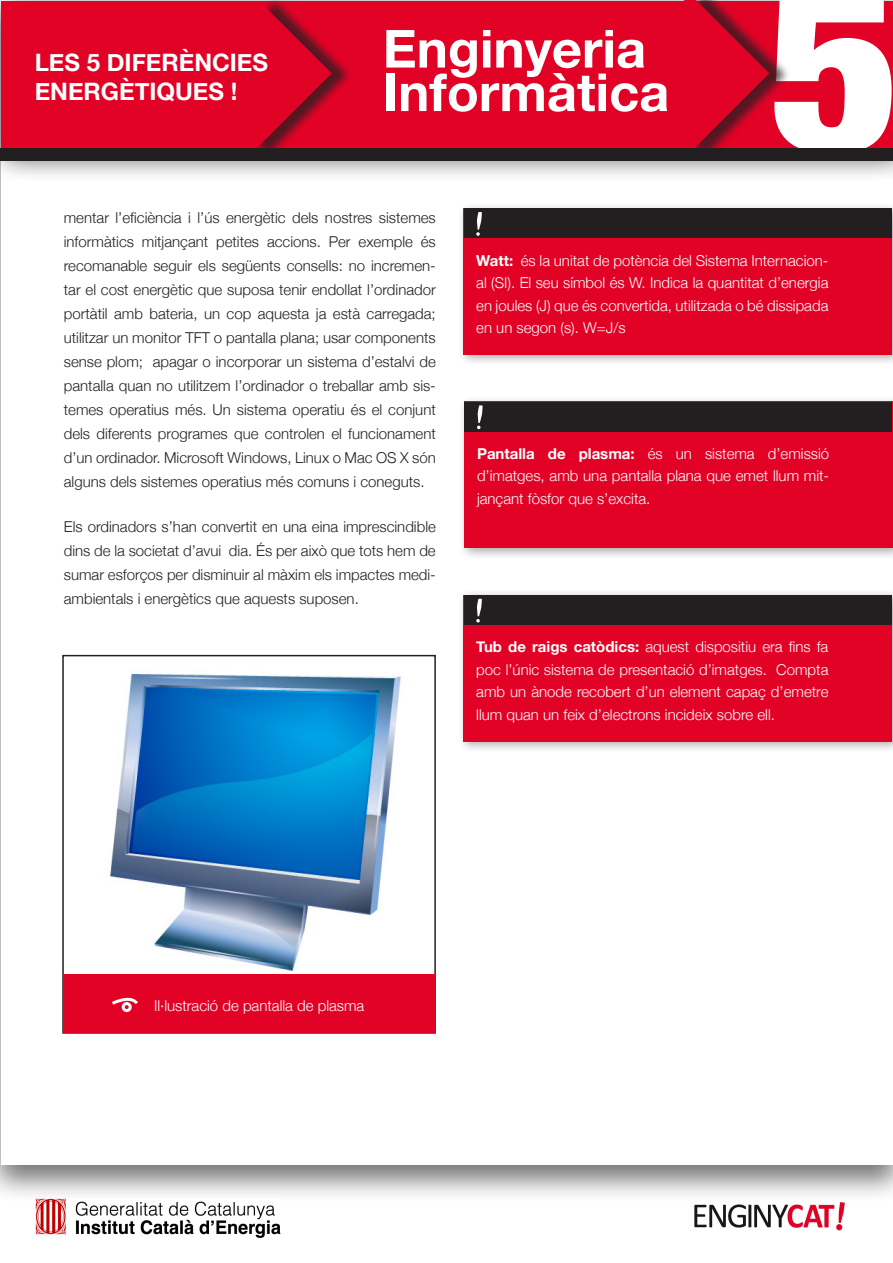
<style>
.page{position:relative;width:893px;height:1263px;background:#fff}
.page>*{position:absolute;margin:0;border:0;box-sizing:border-box;transform-origin:0 0}
.t1{font:900 condensed 232.05px "Helvetica Neue";color:#fff;scale:1.09 1}
.t2{font:700 52.5px "Helvetica Neue";color:#fff}
.t3{font:700 24px/28.8px "Helvetica Neue";color:#fff}
.Text{font:300 15px/24px "Helvetica Neue";color:#231f20;text-align:justify}
.Paragraph_Style_2{font:300 15px/22.5px "Helvetica Neue";color:#fff;text-align:justify}
.Text-2{font:300 15px "Helvetica Neue";color:#fff}
.s1{font-weight:700}
</style>
<div class="page">
<div style="left:0;top:0;width:893px;height:1203px;background:#231f20;opacity:.62"></div>
<div style="left:2px;top:0;width:891px;height:1164px;background:#fff"></div>
<div style="left:0;top:0;width:893px;height:182px;background:#231f20;opacity:.75"></div>
<div style="left:1px;top:1px;width:891px;height:151px;background:#e20226"></div>
<div style="left:619px;top:0;width:172px;height:161px;background:#231f20;opacity:.75"></div>
<svg style="left:611px;top:0;width:158px;height:148px"></svg>
<div style="left:190px;top:0;width:164px;height:160px;background:#231f20;opacity:.75"></div>
<svg style="left:190px;top:2px;width:142px;height:146px"></svg>
<img style="left:694px;top:1202px;width:151px;height:29px">
<img style="left:35px;top:1198px;width:246px;height:39px">
<div style="left:0;top:148px;width:893px;height:13px;background:#231f20"></div>
<div style="left:457px;top:202px;width:436px;height:165px;background:#231f20;opacity:.38"></div>
<div style="left:463px;top:208px;width:429px;height:146px;background:#e20226"></div>
<div style="left:463px;top:208px;width:428px;height:30px;background:#231f20"></div>
<svg style="left:476px;top:212px;width:6px;height:24px"></svg>
<div style="left:458px;top:396px;width:435px;height:164px;background:#231f20;opacity:.38"></div>
<div style="left:464px;top:402px;width:429px;height:146px;background:#e20226"></div>
<div style="left:464px;top:402px;width:428px;height:29px;background:#231f20"></div>
<svg style="left:477px;top:405px;width:6px;height:24px"></svg>
<div style="left:457px;top:589px;width:436px;height:164px;background:#231f20;opacity:.38"></div>
<div style="left:463px;top:595px;width:429px;height:146px;background:#e20226"></div>
<div style="left:463px;top:595px;width:428px;height:30px;background:#231f20"></div>
<svg style="left:476px;top:599px;width:6px;height:23px"></svg>
<img style="left:75px;top:674px;width:348px;height:301px">
<div style="left:62px;top:655px;width:374px;height:379px;border:2px solid #231f20"></div>
<div style="left:63px;top:975px;width:372px;height:58px;background:#e20226"></div>
<div style="left:122px;top:1002px;width:10px;height:10px;border:3px solid #fff;border-radius:50%"></div>
<svg style="left:112px;top:998px;width:26px;height:9px"></svg>
<p class="t3" style="left:35px;top:48px;width:235px">LES 5 DIFERÈNCIES<br>ENERGÈTIQUES !</p>
<p class="t2" style="left:383px;top:16px;width:265px">Enginyeria</p>
<p class="t2" style="left:383px;top:60px;width:288px">Informàtica</p>
<p class="t1" style="left:770px;top:-75px;width:122px">5</p>
<p class="Text" style="left:64px;top:205px;width:374px">mentar l’eficiència i l’ús energètic dels nostres sistemes informàtics mitjançant petites accions. Per exemple és recomanable seguir els següents consells: no incremen&shy;tar el cost energètic que suposa tenir endollat l’ordinador portàtil amb bateria, un cop aquesta ja està carregada; utilitzar un monitor TFT o pantalla plana; usar components sense plom; apagar o incorporar un sistema d’estalvi de pantalla quan no utilitzem l’ordinador o treballar amb sis&shy;temes operatius més. Un sistema operatiu és el conjunt dels diferents programes que controlen el funcionament d’un ordinador. Microsoft Windows, Linux o Mac OS X són alguns dels sistemes operatius més comuns i coneguts.</p>
<p class="Text" style="left:64px;top:514px;width:374px">Els ordinadors s’han convertit en una eina imprescindible dins de la societat d’avui dia. És per això que tots hem de sumar esforços per disminuir al màxim els impactes medi&shy;ambientals i energètics que aquests suposen.</p>
<p class="Paragraph_Style_2" style="left:476px;top:249px;width:354px"><span class="s1">Watt:</span> és la unitat de potència del Sistema Internacion&shy;al (SI). El seu símbol és W. Indica la quantitat d’energia en joules (J) que és convertida, utilitzada o bé dissipada en un segon (s). W=J/s</p>
<p class="Paragraph_Style_2" style="left:477px;top:442px;width:354px"><span class="s1">Pantalla de plasma:</span> és un sistema d’emissió d’imatges, amb una pantalla plana que emet llum mit&shy;jançant fòsfor que s’excita.</p>
<p class="Paragraph_Style_2" style="left:476px;top:635px;width:354px"><span class="s1">Tub de raigs catòdics:</span> aquest dispositiu era fins fa poc l’únic sistema de presentació d’imatges. Compta amb un ànode recobert d’un element capaç d’emetre llum quan un feix d’electrons incideix sobre ell.</p>
<p class="Text-2" style="left:154px;top:996px;width:212px">Il·lustració de pantalla de plasma</p>
</div>
